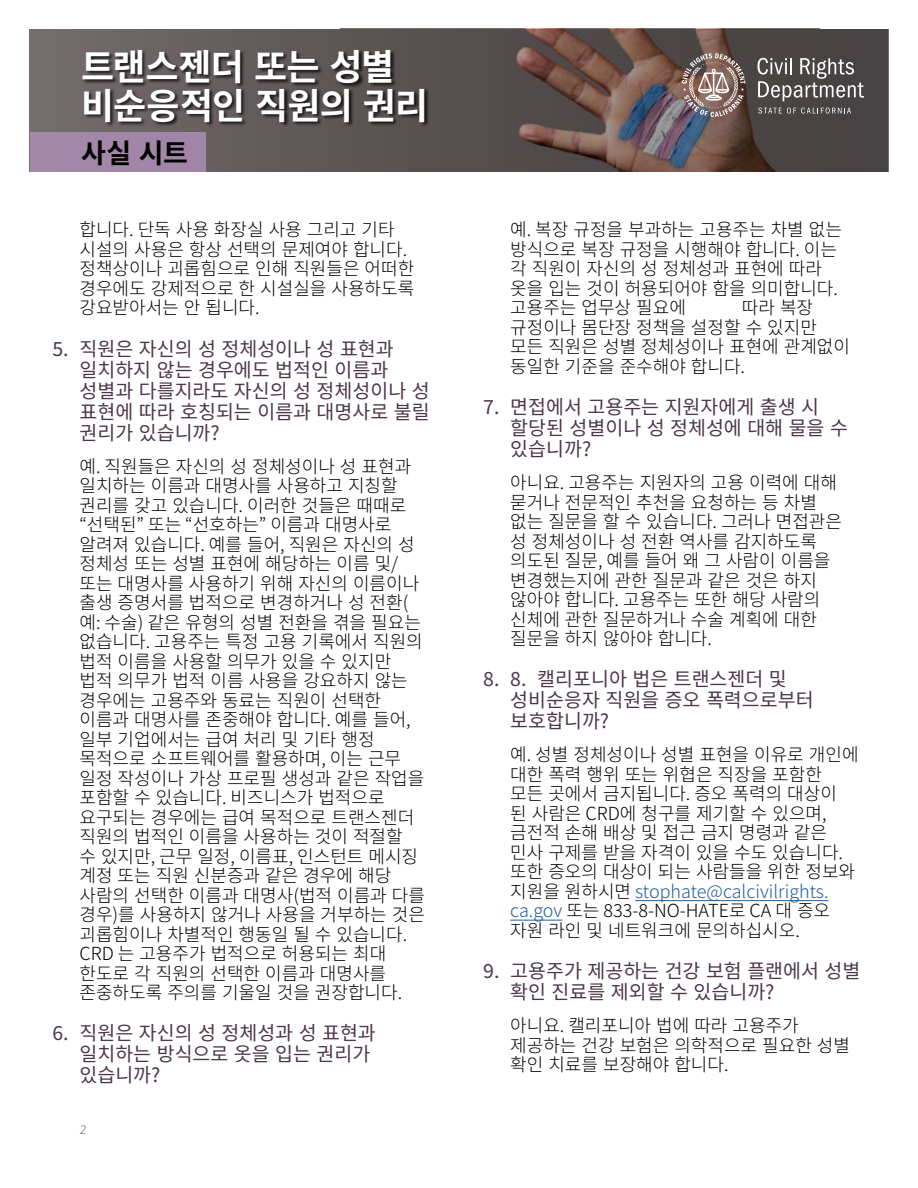
<style>
.page{position:relative;width:918px;height:1188px;background:#fff}
.page>*{position:absolute;margin:0;border:0;box-sizing:border-box;transform-origin:0 0}
.t1{font:700 36px/39px "Noto Sans CJ Kkr";letter-spacing:-.025em;color:#fff}
.t2{font:700 27px "Noto Sans CJ Kkr";color:#000}
.t3{font:19.5px/21px "Noto Sans CJ Kkr";color:#4e364b}
.t4{font:300 18px/19.5px "Noto Sans CJ Kkr";color:#000}
.t5{font:300 12px "Noto Sans CJ Kkr";color:#696a6d}
.s1{color:#205e9e}
</style>
<div class="page">
<svg style="left:30px;top:29px;width:858px;height:142px;background:#5e5251"></svg>
<div style="left:30px;top:132px;width:175px;height:39px;background:#a287a9"></div>
<svg style="left:757px;top:58px;width:107px;height:43px;background:#706c6c"></svg>
<svg style="left:758px;top:108px;width:93px;height:6px"></svg>
<svg style="left:682px;top:53px;width:63px;height:64px;background:#8d7a75"></svg>
<hr style="left:635px;top:900px;width:194px;height:1px;background:#205e9e">
<hr style="left:510px;top:920px;width:52px;height:1px;background:#205e9e">
<div style="left:83px;top:50px;width:346px;height:77px;background:#000;opacity:.75"></div>
<h1 class="t1" style="left:81px;top:48px;width:349px">트랜스젠더 또는 성별 비순응적인 직원의 권리</h1>
<h2 class="t2" style="left:81px;top:138px;width:108px">사실 시트</h2>
<p class="t4" style="left:80px;top:220px;width:336px">합니다. 단독 사용 화장실 사용 그리고 기타 시설의 사용은 항상 선택의 문제여야 합니다. 정책상이나 괴롭힘으로 인해 직원들은 어떠한 경우에도 강제적으로 한 시설실을 사용하도록 강요받아서는 안 됩니다.</p>
<p class="t3" style="left:80px;top:338px;width:352px;text-indent:-27px">5. 직원은 자신의 성 정체성이나 성 표현과 일치하지 않는 경우에도 법적인 이름과 성별과 다를지라도 자신의 성 정체성이나 성 표현에 따라 호칭되는 이름과 대명사로 불릴 권리가 있습니까?</p>
<p class="t4" style="left:80px;top:457px;width:347px">예. 직원들은 자신의 성 정체성이나 성 표현과 일치하는 이름과 대명사를 사용하고 지칭할 권리를 갖고 있습니다. 이러한 것들은 때때로 “선택된” 또는 “선호하는” 이름과 대명사로 알려져 있습니다. 예를 들어, 직원은 자신의 성 정체성 또는 성별 표현에 해당하는 이름 및/ 또는 대명사를 사용하기 위해 자신의 이름이나 출생 증명서를 법적으로 변경하거나 성 전환( 예: 수술) 같은 유형의 성별 전환을 겪을 필요는 없습니다. 고용주는 특정 고용 기록에서 직원의 법적 이름을 사용할 의무가 있을 수 있지만 법적 의무가 법적 이름 사용을 강요하지 않는 경우에는 고용주와 동료는 직원이 선택한 이름과 대명사를 존중해야 합니다. 예를 들어, 일부 기업에서는 급여 처리 및 기타 행정 목적으로 소프트웨어를 활용하며, 이는 근무 일정 작성이나 가상 프로필 생성과 같은 작업을 포함할 수 있습니다. 비즈니스가 법적으로 요구되는 경우에는 급여 목적으로 트랜스젠더 직원의 법적인 이름을 사용하는 것이 적절할<br>수 있지만, 근무 일정, 이름표, 인스턴트 메시징 계정 또는 직원 신분증과 같은 경우에 해당 사람의 선택한 이름과 대명사(법적 이름과 다를 경우)를 사용하지 않거나 사용을 거부하는 것은 괴롭힘이나 차별적인 행동일 될 수 있습니다.<br>CRD 는 고용주가 법적으로 허용되는 최대 한도로 각 직원의 선택한 이름과 대명사를 존중하도록 주의를 기울일 것을 권장합니다.</p>
<p class="t3" style="left:80px;top:1023px;width:298px;text-indent:-27px">6. 직원은 자신의 성 정체성과 성 표현과 일치하는 방식으로 옷을 입는 권리가 있습니까?</p>
<p class="t5" style="left:80px;top:1123px;width:13px">2</p>
<p class="t4" style="left:510px;top:220px;width:333px">예. 복장 규정을 부과하는 고용주는 차별 없는 방식으로 복장 규정을 시행해야 합니다. 이는 각 직원이 자신의 성 정체성과 표현에 따라 옷을 입는 것이 허용되어야 함을 의미합니다. 고용주는 업무상 필요에</p>
<p class="t4" style="left:510px;top:298px;width:341px;text-indent:232px">따라 복장 규정이나 몸단장 정책을 설정할 수 있지만 모든 직원은 성별 정체성이나 표현에 관계없이 동일한 기준을 준수해야 합니다.</p>
<p class="t3" style="left:510px;top:397px;width:339px;text-indent:-27px">7. 면접에서 고용주는 지원자에게 출생 시 할당된 성별이나 성 정체성에 대해 물을 수 있습니까?</p>
<p class="t4" style="left:510px;top:473px;width:333px">아니요. 고용주는 지원자의 고용 이력에 대해 묻거나 전문적인 추천을 요청하는 등 차별 없는 질문을 할 수 있습니다. 그러나 면접관은 성 정체성이나 성 전환 역사를 감지하도록 의도된 질문, 예를 들어 왜 그 사람이 이름을 변경했는지에 관한 질문과 같은 것은 하지 않아야 합니다. 고용주는 또한 해당 사람의 신체에 관한 질문하거나 수술 계획에 대한 질문을 하지 않아야 합니다.</p>
<p class="t3" style="left:510px;top:669px;width:305px;text-indent:-27px">8. 8. 캘리포니아 법은 트랜스젠더 및 성비순응자 직원을 증오 폭력으로부터 보호합니까?</p>
<p class="t4" style="left:510px;top:745px;width:350px">예. 성별 정체성이나 성별 표현을 이유로 개인에 대한 폭력 행위 또는 위협은 직장을 포함한 모든 곳에서 금지됩니다. 증오 폭력의 대상이<br>된 사람은 CRD에 청구를 제기할 수 있으며, 금전적 손해 배상 및 접근 금지 명령과 같은 민사 구제를 받을 자격이 있을 수도 있습니다. 또한 증오의 대상이 되는 사람들을 위한 정보와 지원을 원하시면 <span class="s1">stophate@calcivilrights. ca.gov</span> 또는 833-8-NO-HATE로 CA 대 증오 자원 라인 및 네트워크에 문의하십시오.</p>
<p class="t3" style="left:510px;top:961px;width:352px;text-indent:-27px">9. 고용주가 제공하는 건강 보험 플랜에서 성별 확인 진료를 제외할 수 있습니까?</p>
<p class="t4" style="left:510px;top:1016px;width:341px">아니요. 캘리포니아 법에 따라 고용주가 제공하는 건강 보험은 의학적으로 필요한 성별 확인 치료를 보장해야 합니다.</p>
</div>
